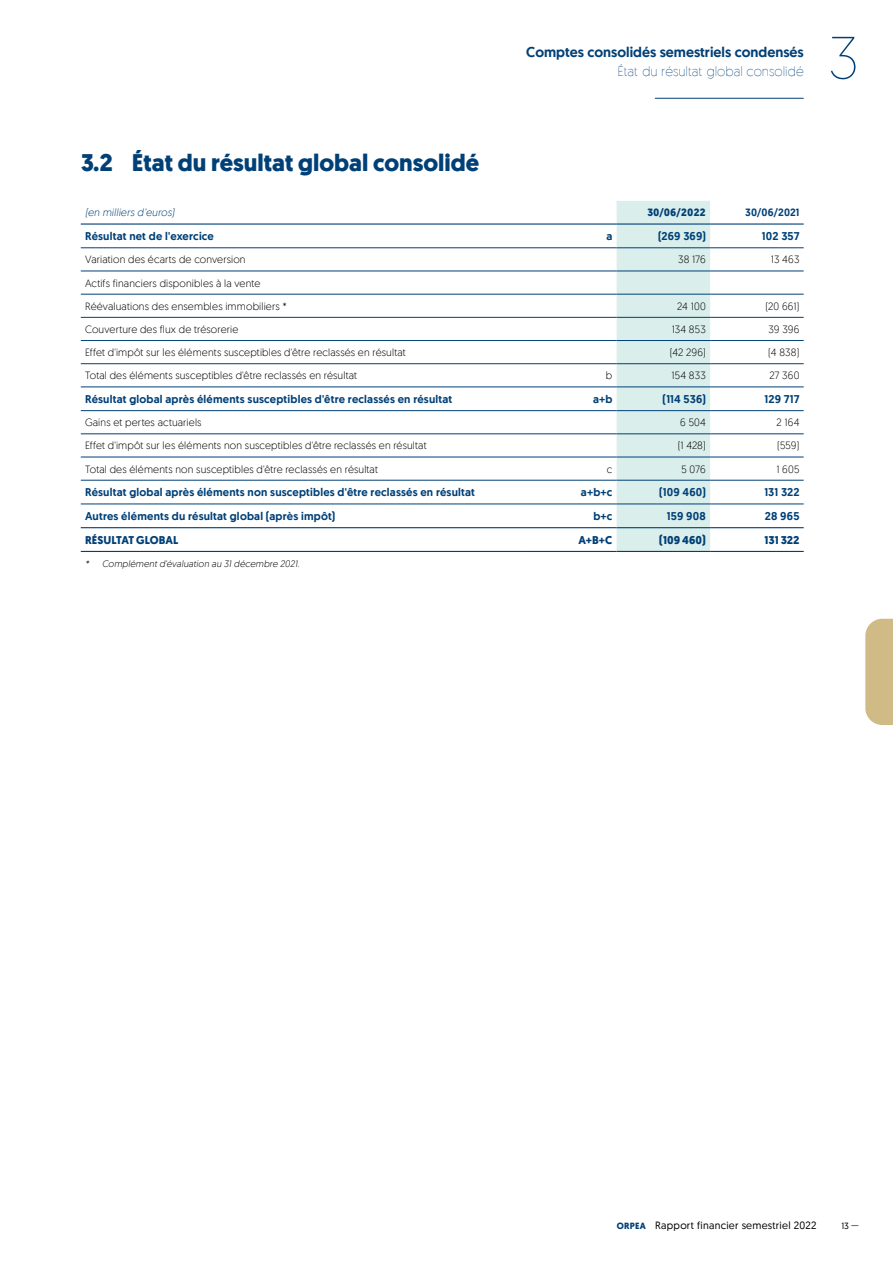
<style>
.page{position:relative;width:893px;height:1263px;background:#fff}
.page>*{position:absolute;margin:0;border:0;box-sizing:border-box;transform-origin:0 0}
.t1{font:200 59.7px "Geomanist";color:#004077}
.t2{font:700 24px "Geomanist";color:#004077}
.t3{font:500 14.25px "Geomanist";color:#004077}
.t4{font:200 13.5px "Geomanist";color:#004077}
.t5{font:500 11.25px "Geomanist";letter-spacing:.02em;color:#004077}
.t6{font:700 11.25px "Geomanist";letter-spacing:.005em;color:#004077}
.t7{font:300 10.5px "Geomanist";letter-spacing:.015em;color:#000}
.t8{font:10.5px "Geomanist";letter-spacing:.025em;color:#000}
.t9{font:italic 300 10.5px "Geomanist";letter-spacing:.015em;color:#004077}
.t10{font:700 10.5px "Geomanist";color:#004077}
.t11{font:500 10.5px "Geomanist";letter-spacing:.015em;color:#004077}
.t12{font:italic 300 9.3px "Geomanist";letter-spacing:.02em;color:#000}
.t13{font:9px "Geomanist";color:#000}
.s1{font-weight:700;font-size:9px;color:#004077}
</style>
<div class="page">
<svg style="left:865px;top:619px;width:28px;height:106px"></svg>
<svg style="left:81px;top:201px;width:723px;height:350px"></svg>
<div style="left:617px;top:201px;width:93px;height:350px;background:#daeeeb"></div>
<hr style="left:81px;top:480px;width:442px;height:1px;background:#004077">
<hr style="left:523px;top:480px;width:94px;height:1px;background:#004077">
<hr style="left:617px;top:480px;width:93px;height:1px;background:#004077">
<hr style="left:710px;top:480px;width:94px;height:1px;background:#004077">
<hr style="left:81px;top:527px;width:442px;height:1px;background:#004077">
<hr style="left:523px;top:527px;width:94px;height:1px;background:#004077">
<hr style="left:617px;top:527px;width:93px;height:1px;background:#004077">
<hr style="left:710px;top:527px;width:94px;height:1px;background:#004077">
<hr style="left:81px;top:551px;width:442px;height:1px;background:#004077">
<hr style="left:523px;top:551px;width:94px;height:1px;background:#004077">
<hr style="left:617px;top:551px;width:93px;height:1px;background:#004077">
<hr style="left:710px;top:551px;width:94px;height:1px;background:#004077">
<hr style="left:81px;top:387px;width:442px;height:1px;background:#004077">
<hr style="left:523px;top:387px;width:94px;height:1px;background:#004077">
<hr style="left:617px;top:387px;width:93px;height:1px;background:#004077">
<hr style="left:710px;top:387px;width:94px;height:1px;background:#004077">
<hr style="left:81px;top:410px;width:442px;height:1px;background:#004077">
<hr style="left:523px;top:410px;width:94px;height:1px;background:#004077">
<hr style="left:617px;top:410px;width:93px;height:1px;background:#004077">
<hr style="left:710px;top:410px;width:94px;height:1px;background:#004077">
<hr style="left:81px;top:247px;width:442px;height:1px;background:#004077">
<hr style="left:523px;top:247px;width:94px;height:1px;background:#004077">
<hr style="left:617px;top:247px;width:93px;height:1px;background:#004077">
<hr style="left:710px;top:247px;width:94px;height:1px;background:#004077">
<hr style="left:81px;top:223px;width:442px;height:2px;background:#004077">
<hr style="left:523px;top:223px;width:94px;height:2px;background:#004077">
<hr style="left:710px;top:223px;width:94px;height:2px;background:#004077">
<hr style="left:617px;top:223px;width:93px;height:2px;background:#004077">
<hr style="left:81px;top:271px;width:442px;height:1px;background:#004077">
<hr style="left:523px;top:271px;width:94px;height:1px;background:#004077">
<hr style="left:617px;top:271px;width:93px;height:1px;background:#004077">
<hr style="left:710px;top:271px;width:94px;height:1px;background:#004077">
<hr style="left:81px;top:294px;width:442px;height:1px;background:#004077">
<hr style="left:523px;top:294px;width:94px;height:1px;background:#004077">
<hr style="left:617px;top:294px;width:93px;height:1px;background:#004077">
<hr style="left:710px;top:294px;width:94px;height:1px;background:#004077">
<hr style="left:81px;top:317px;width:442px;height:1px;background:#004077">
<hr style="left:523px;top:317px;width:94px;height:1px;background:#004077">
<hr style="left:617px;top:317px;width:93px;height:1px;background:#004077">
<hr style="left:710px;top:317px;width:94px;height:1px;background:#004077">
<hr style="left:81px;top:340px;width:442px;height:1px;background:#004077">
<hr style="left:523px;top:340px;width:94px;height:1px;background:#004077">
<hr style="left:617px;top:340px;width:93px;height:1px;background:#004077">
<hr style="left:710px;top:340px;width:94px;height:1px;background:#004077">
<hr style="left:81px;top:363px;width:442px;height:1px;background:#004077">
<hr style="left:523px;top:363px;width:94px;height:1px;background:#004077">
<hr style="left:617px;top:363px;width:93px;height:1px;background:#004077">
<hr style="left:710px;top:363px;width:94px;height:1px;background:#004077">
<hr style="left:81px;top:434px;width:442px;height:1px;background:#004077">
<hr style="left:523px;top:434px;width:94px;height:1px;background:#004077">
<hr style="left:617px;top:434px;width:93px;height:1px;background:#004077">
<hr style="left:710px;top:434px;width:94px;height:1px;background:#004077">
<hr style="left:81px;top:457px;width:442px;height:1px;background:#004077">
<hr style="left:523px;top:457px;width:94px;height:1px;background:#004077">
<hr style="left:617px;top:457px;width:93px;height:1px;background:#004077">
<hr style="left:710px;top:457px;width:94px;height:1px;background:#004077">
<hr style="left:81px;top:504px;width:442px;height:1px;background:#004077">
<hr style="left:523px;top:504px;width:94px;height:1px;background:#004077">
<hr style="left:617px;top:504px;width:93px;height:1px;background:#004077">
<hr style="left:710px;top:504px;width:94px;height:1px;background:#004077">
<hr style="left:655px;top:98px;width:149px;height:1px;background:#004077">
<h3 class="t3" style="left:526px;top:44px;width:279px">Comptes consolidés semestriels condensés</h3>
<p class="t4" style="left:617px;top:64px;width:188px">État du résultat global consolidé</p>
<h1 class="t1" style="left:828px;top:26px;width:32px">3</h1>
<h2 class="t2" style="left:81px;top:150px;width:400px">3.2 État du résultat global consolidé</h2>
<p class="t9" style="left:85px;top:207px;width:91px">(en milliers d’euros)</p>
<p class="t10" style="left:647px;top:206px;width:60px">30/06/2022</p>
<p class="t11" style="left:745px;top:207px;width:56px">30/06/2021</p>
<p class="t5" style="left:85px;top:230px;width:130px">Résultat net de l'exercice</p>
<p class="t5" style="left:606px;top:230px;width:7px">a</p>
<p class="t5" style="left:658px;top:230px;width:49px">(269 369)</p>
<p class="t5" style="left:762px;top:230px;width:39px">102 357</p>
<p class="t7" style="left:85px;top:254px;width:162px">Variation des écarts de conversion</p>
<p class="t7" style="left:678px;top:254px;width:29px">38 176</p>
<p class="t7" style="left:771px;top:254px;width:30px">13 463</p>
<p class="t7" style="left:85px;top:277px;width:177px">Actifs financiers disponibles à la vente</p>
<p class="t7" style="left:85px;top:300px;width:203px">Réévaluations des ensembles immobiliers *</p>
<p class="t7" style="left:677px;top:300px;width:30px">24 100</p>
<p class="t7" style="left:765px;top:300px;width:35px">(20 661)</p>
<p class="t7" style="left:85px;top:324px;width:155px">Couverture des flux de trésorerie</p>
<p class="t7" style="left:672px;top:324px;width:36px">134 853</p>
<p class="t7" style="left:769px;top:324px;width:32px">39 396</p>
<p class="t7" style="left:85px;top:347px;width:322px">Effet d'impôt sur les éléments susceptibles d'être reclassés en résultat</p>
<p class="t7" style="left:670px;top:347px;width:38px">(42 296)</p>
<p class="t7" style="left:768px;top:347px;width:33px">(4 838)</p>
<p class="t7" style="left:85px;top:370px;width:274px">Total des éléments susceptibles d'être reclassés en résultat</p>
<p class="t7" style="left:606px;top:370px;width:8px">b</p>
<p class="t7" style="left:671px;top:370px;width:36px">154 833</p>
<p class="t7" style="left:769px;top:370px;width:32px">27 360</p>
<p class="t5" style="left:85px;top:393px;width:369px">Résultat global après éléments susceptibles d'être reclassés en résultat</p>
<p class="t5" style="left:593px;top:393px;width:21px">a+b</p>
<p class="t5" style="left:663px;top:393px;width:45px">(114 536)</p>
<p class="t5" style="left:764px;top:393px;width:36px">129 717</p>
<p class="t7" style="left:85px;top:417px;width:118px">Gains et pertes actuariels</p>
<p class="t7" style="left:680px;top:417px;width:27px">6 504</p>
<p class="t7" style="left:776px;top:417px;width:24px">2 164</p>
<p class="t7" style="left:85px;top:440px;width:343px">Effet d'impôt sur les éléments non susceptibles d'être reclassés en résultat</p>
<p class="t7" style="left:678px;top:440px;width:30px">(1 428)</p>
<p class="t7" style="left:777px;top:440px;width:24px">(559)</p>
<p class="t7" style="left:85px;top:463px;width:294px">Total des éléments non susceptibles d'être reclassés en résultat</p>
<p class="t7" style="left:607px;top:463px;width:7px">c</p>
<p class="t7" style="left:681px;top:463px;width:26px">5 076</p>
<p class="t7" style="left:776px;top:463px;width:25px">1 605</p>
<p class="t5" style="left:85px;top:486px;width:391px">Résultat global après éléments non susceptibles d'être reclassés en résultat</p>
<p class="t5" style="left:581px;top:486px;width:33px">a+b+c</p>
<p class="t5" style="left:659px;top:486px;width:48px">(109 460)</p>
<p class="t5" style="left:764px;top:486px;width:37px">131 322</p>
<p class="t5" style="left:85px;top:510px;width:252px">Autres éléments du résultat global (après impôt)</p>
<p class="t5" style="left:593px;top:510px;width:21px">b+c</p>
<p class="t5" style="left:667px;top:510px;width:40px">159 908</p>
<p class="t5" style="left:765px;top:510px;width:36px">28 965</p>
<p class="t6" style="left:85px;top:534px;width:95px">RÉSULTAT GLOBAL</p>
<p class="t6" style="left:578px;top:534px;width:35px">A+B+C</p>
<p class="t6" style="left:659px;top:532px;width:48px">(109 460)</p>
<p class="t6" style="left:764px;top:534px;width:36px">131 322</p>
<p class="t12" style="left:85px;top:559px;width:216px">* Complément d'évaluation au 31 décembre 2021.</p>
<p class="t8" style="left:617px;top:1220px;width:201px"><span class="s1">ORPEA</span> Rapport financier semestriel 2022</p>
<p class="t13" style="left:841px;top:1220px;width:19px">13 —</p>
</div>
